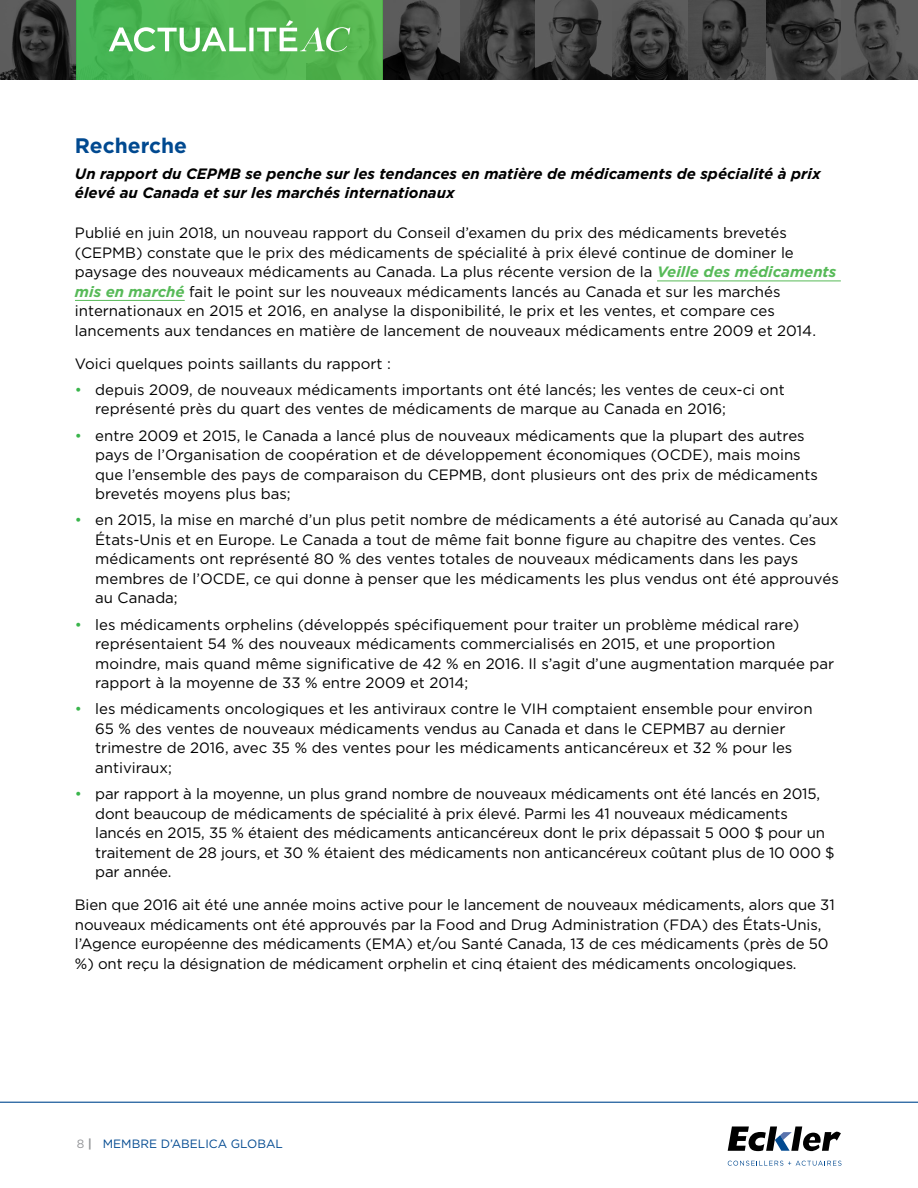
<style>
.page{position:relative;width:918px;height:1188px;background:#fff}
.page>*{position:absolute;margin:0;border:0;box-sizing:border-box;transform-origin:0 0}
.t1{font:700 21px "Gotham";color:#004990}
._2018_body{font:15px/19.5px "Gotham";color:#000}
._2018_body_bullets{font:15px/19.5px "Gotham";letter-spacing:-.01em;color:#000}
._2018_body-2{font:italic 700 15px/19.5px "Gotham";color:#000}
.t2{font:12px "Gotham";color:#004990}
.s1{font-weight:700;font-style:italic;color:#57ba58}
.s2{color:#39b54b}
.s3{color:#939598}
.s4{font-weight:700;color:#939598}
</style>
<div class="page">
<svg style="left:0;top:0;width:76px;height:80px;background:#343434"></svg>
<svg style="left:383px;top:0;width:535px;height:80px;background:#3d3d3d"></svg>
<div style="left:76px;top:0;width:307px;height:80px;background:linear-gradient(to right,#46b655,#59b650)"></div>
<svg style="left:109px;top:20px;width:241px;height:32px"></svg>
<hr style="left:0;top:1102px;width:918px;height:1px;background:#004990">
<svg style="left:728px;top:1126px;width:113px;height:25px"></svg>
<svg style="left:728px;top:1161px;width:113px;height:5px"></svg>
<hr style="left:657px;top:281px;width:184px;height:1px;background:#57ba58">
<hr style="left:75px;top:300px;width:110px;height:1px;background:#57ba58">
<p class="t1" style="left:75px;top:133px;width:114px">Recherche</p>
<p class="_2018_body-2" style="left:75px;top:164px;width:747px">Un rapport du CEPMB se penche sur les tendances en matière de médicaments de spécialité à prix élevé au Canada et sur les marchés internationaux</p>
<p class="_2018_body" style="left:75px;top:223px;width:763px">Publié en juin 2018, un nouveau rapport du Conseil d’examen du prix des médicaments brevetés (CEPMB) constate que le prix des médicaments de spécialité à prix élevé continue de dominer le paysage des nouveaux médicaments au Canada. La plus récente version de la <span class="s1">Veille des médicaments mis en marché</span> fait le point sur les nouveaux médicaments lancés au Canada et sur les marchés internationaux en 2015 et 2016, en analyse la disponibilité, le prix et les ventes, et compare ces lancements aux tendances en matière de lancement de nouveaux médicaments entre 2009 et 2014.</p>
<p class="_2018_body_bullets" style="left:75px;top:353px;width:317px">Voici quelques points saillants du rapport :</p>
<p class="_2018_body" style="left:95px;top:380px;width:691px;text-indent:-20px"><span class="s2">•</span> depuis 2009, de nouveaux médicaments importants ont été lancés; les ventes de ceux-ci ont représenté près du quart des ventes de médicaments de marque au Canada en 2016;</p>
<p class="_2018_body" style="left:95px;top:425px;width:724px;text-indent:-20px"><span class="s2">•</span> entre 2009 et 2015, le Canada a lancé plus de nouveaux médicaments que la plupart des autres pays de l’Organisation de coopération et de développement économiques (OCDE), mais moins que l’ensemble des pays de comparaison du CEPMB, dont plusieurs ont des prix de médicaments brevetés moyens plus bas;</p>
<p class="_2018_body" style="left:95px;top:510px;width:745px;text-indent:-20px"><span class="s2">•</span> en 2015, la mise en marché d’un plus petit nombre de médicaments a été autorisé au Canada qu’aux États-Unis et en Europe. Le Canada a tout de même fait bonne figure au chapitre des ventes. Ces médicaments ont représenté 80 % des ventes totales de nouveaux médicaments dans les pays membres de l’OCDE, ce qui donne à penser que les médicaments les plus vendus ont été approuvés au Canada;</p>
<p class="_2018_body" style="left:95px;top:614px;width:740px;text-indent:-20px"><span class="s2">•</span> les médicaments orphelins (développés spécifiquement pour traiter un problème médical rare) représentaient 54 % des nouveaux médicaments commercialisés en 2015, et une proportion moindre, mais quand même significative de 42 % en 2016. Il s’agit d’une augmentation marquée par rapport à la moyenne de 33 % entre 2009 et 2014;</p>
<p class="_2018_body" style="left:95px;top:699px;width:719px;text-indent:-20px"><span class="s2">•</span> les médicaments oncologiques et les antiviraux contre le VIH comptaient ensemble pour environ 65 % des ventes de nouveaux médicaments vendus au Canada et dans le CEPMB7 au dernier trimestre de 2016, avec 35 % des ventes pour les médicaments anticancéreux et 32 % pour les antiviraux;</p>
<p class="_2018_body" style="left:95px;top:784px;width:741px;text-indent:-20px"><span class="s2">•</span> par rapport à la moyenne, un plus grand nombre de nouveaux médicaments ont été lancés en 2015, dont beaucoup de médicaments de spécialité à prix élevé. Parmi les 41 nouveaux médicaments lancés en 2015, 35 % étaient des médicaments anticancéreux dont le prix dépassait 5 000 $ pour un traitement de 28 jours, et 30 % étaient des médicaments non anticancéreux coûtant plus de 10 000 $ par année.</p>
<p class="_2018_body_bullets" style="left:75px;top:895px;width:761px">Bien que 2016 ait été une année moins active pour le lancement de nouveaux médicaments, alors que 31 nouveaux médicaments ont été approuvés par la Food and Drug Administration (FDA) des États-Unis, l’Agence européenne des médicaments (EMA) et/ou Santé Canada, 13 de ces médicaments (près de 50 %) ont reçu la désignation de médicament orphelin et cinq étaient des médicaments oncologiques.</p>
<p class="t2" style="left:77px;top:1137px;width:208px"><span class="s3">8</span> <span class="s4">|</span> MEMBRE D’ABELICA GLOBAL</p>
</div>
